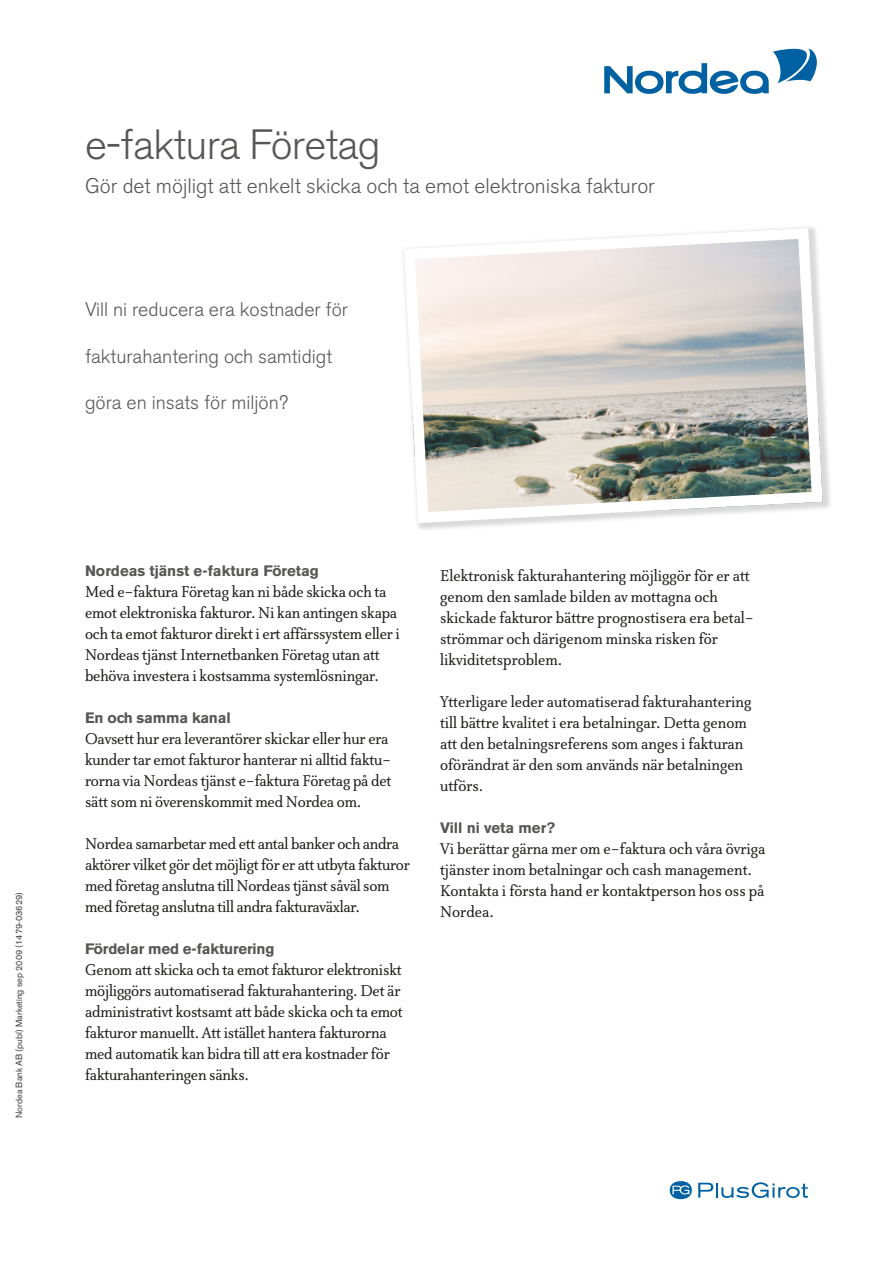
<style>
.page{position:relative;width:893px;height:1263px;background:#fff}
.page>*{position:absolute;margin:0;border:0;box-sizing:border-box;transform-origin:0 0}
.t1{font:300 42px "Akzidenz Grotesk Nordea";letter-spacing:-.015em;color:#575756}
.t2{font:300 21px "Akzidenz Grotesk Nordea";color:#575756}
.t3{font:300 19.5px "Akzidenz Grotesk Nordea";color:#575756}
.t4{font:18px/21px "Atma Nordea Pro";letter-spacing:-.01em;color:#1d1d1b}
.t5{font:700 15px "Akzidenz Grotesk Nordea";letter-spacing:-.01em;color:#575756}
.t6{font:9px "Akzidenz Grotesk Nordea";color:#3d3d3c}
</style>
<div class="page">
<svg style="left:604px;top:48px;width:213px;height:46px"></svg>
<svg style="left:670px;top:1181px;width:22px;height:18px"></svg>
<svg style="left:672px;top:1185px;width:17px;height:9px"></svg>
<svg style="left:698px;top:1182px;width:110px;height:16px"></svg>
<svg style="left:403px;top:227px;width:425px;height:301px"></svg>
<p class="t6" style="left:14px;top:1118px;width:228px;rotate:-90deg">Nordea Bank AB (publ) Marketing sep 2009 (1479-03629)</p>
<h1 class="t1" style="left:85px;top:121px;width:297px">e-faktura Företag</h1>
<p class="t2" style="left:85px;top:173px;width:571px">Gör det möjligt att enkelt skicka och ta emot elektroniska fakturor</p>
<p class="t3" style="left:85px;top:299px;width:264px">Vill ni reducera era kostnader för</p>
<p class="t3" style="left:85px;top:345px;width:249px">fakturahantering och samtidigt</p>
<p class="t3" style="left:85px;top:391px;width:205px">göra en insats för miljön?</p>
<p class="t5" style="left:85px;top:562px;width:235px">Nordeas tjänst e-faktura Företag</p>
<p class="t4" style="left:85px;top:581px;width:316px">Med e-faktura Företag kan ni både skicka och ta emot elektroniska fakturor. Ni kan antingen skapa och ta emot fakturor direkt i ert affärssystem eller i Nordeas tjänst Internetbanken Företag utan att behöva investera i kostsamma systemlösningar.</p>
<p class="t5" style="left:85px;top:709px;width:147px">En och samma kanal</p>
<p class="t4" style="left:85px;top:728px;width:308px">Oavsett hur era leverantörer skickar eller hur era kunder tar emot fakturor hanterar ni alltid faktu&shy;rorna via Nordeas tjänst e-faktura Företag på det sätt som ni överenskommit med Nordea om.</p>
<p class="t4" style="left:85px;top:833px;width:326px">Nordea samarbetar med ett antal banker och andra aktörer vilket gör det möjligt för er att utbyta fakturor med företag anslutna till Nordeas tjänst såväl som med företag anslutna till andra fakturaväxlar.</p>
<p class="t5" style="left:85px;top:940px;width:191px">Fördelar med e-fakturering</p>
<p class="t4" style="left:85px;top:959px;width:319px">Genom att skicka och ta emot fakturor elektroniskt möjliggörs automatiserad fakturahantering. Det är administrativt kostsamt att både skicka och ta emot fakturor manuellt. Att istället hantera fakturorna med automatik kan bidra till att era kostnader för fakturahanteringen sänks.</p>
<p class="t4" style="left:440px;top:566px;width:315px">Elektronisk fakturahantering möjliggör för er att genom den samlade bilden av mottagna och skickade fakturor bättre prognostisera era betal&shy;strömmar och därigenom minska risken för likviditetsproblem.</p>
<p class="t4" style="left:440px;top:692px;width:313px">Ytterligare leder automatiserad fakturahantering till bättre kvalitet i era betalningar. Detta genom att den betalningsreferens som anges i fakturan oförändrat är den som används när betalningen utförs.</p>
<p class="t5" style="left:440px;top:819px;width:117px">Vill ni veta mer?</p>
<p class="t4" style="left:440px;top:839px;width:327px">Vi berättar gärna mer om e-faktura och våra övriga tjänster inom betalningar och cash management.<br>Kontakta i första hand er kontaktperson hos oss på Nordea.</p>
</div>
